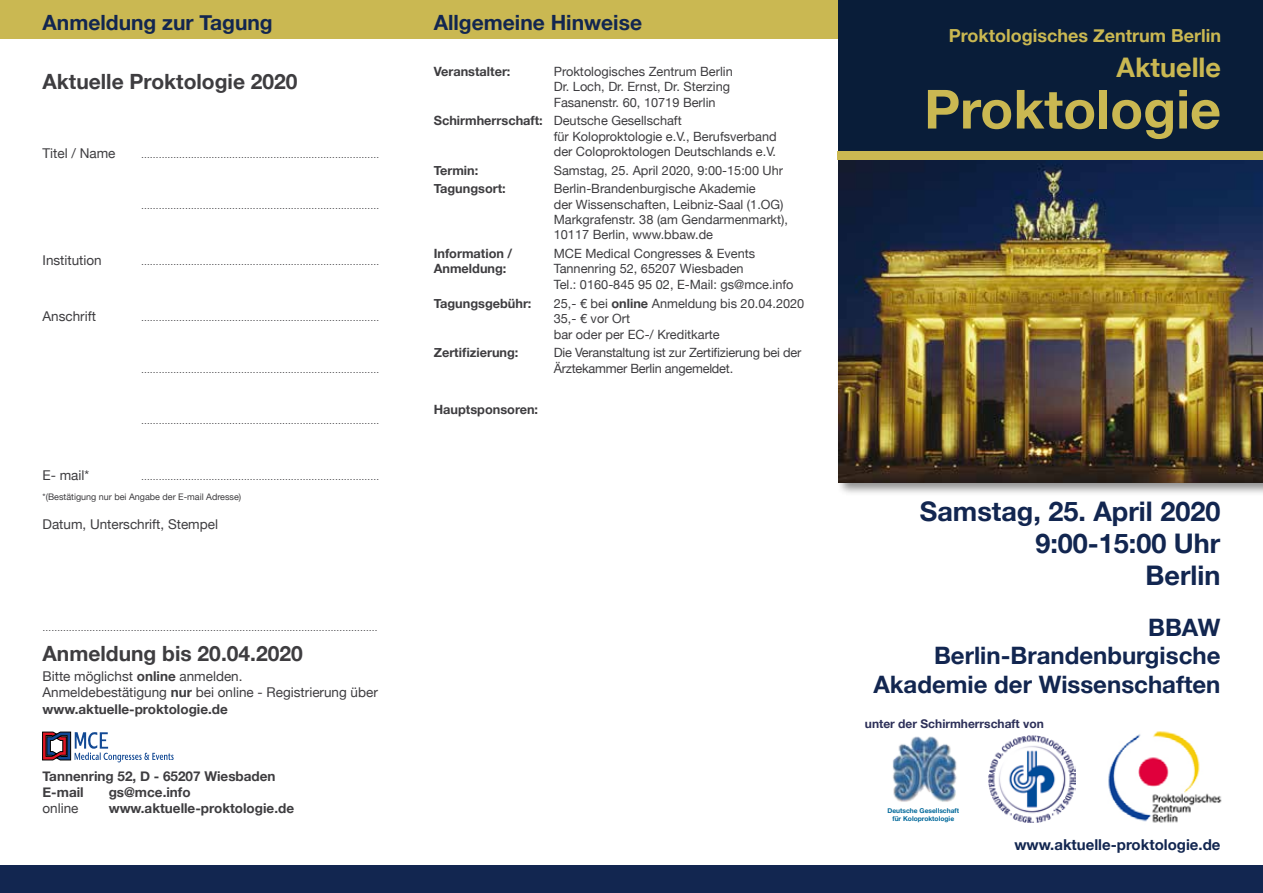
<style>
.page{position:relative;width:1263px;height:893px;background:#fff}
.page>*{position:absolute;margin:0;border:0;box-sizing:border-box;transform-origin:0 0}
.t1{font:700 54px "Helvetica Neue";color:#cab852}
.t2{font:700 27px/32.4px "Helvetica Neue";color:#122650;text-align:right}
.t3{font:700 27px "Helvetica Neue";color:#cab852}
.t4{font:700 24px/28.8px "Helvetica Neue";color:#122650;text-align:right}
.t5{font:700 21px "Helvetica Neue";color:#3e3d40}
.t6{font:700 21px "Helvetica Neue";color:#122650}
.t7{font:700 18px "Helvetica Neue";color:#cab852}
.t8{font:700 15px "Helvetica Neue";color:#122650}
.t9{font:13.5px/16.2px "Helvetica Neue";color:#3e3d40}
.t10{font:700 13.5px/16.2px "Helvetica Neue";color:#3e3d40}
.t11{font:12.75px/15.3px "Helvetica Neue";color:#3e3d40}
.t12{font:700 12.75px "Helvetica Neue";color:#3e3d40}
.t13{font:12.75px/15.3px "Helvetica Neue";letter-spacing:-.02em;color:#3e3d40}
.t14{font:700 12px "Helvetica Neue";color:#2d3059}
.t15{font:9px "Helvetica Neue";color:#3e3d40}
.t16{font:8.85px "Helvetica Neue";color:#3e3d40}
.t17{font:700 6.75px/7.9px "Helvetica Neue";color:#00689a;text-align:center}
.s1{font-weight:700}
</style>
<div class="page">
<div style="left:838px;top:0;width:425px;height:151px;background:#091d39"></div>
<svg style="left:42px;top:732px;width:132px;height:30px"></svg>
<div style="left:836px;top:155px;width:427px;height:341px;background:#000;opacity:.44"></div>
<img style="left:838px;top:160px;width:425px;height:322px">
<div style="left:838px;top:865px;width:425px;height:28px;background:#122650"></div>
<div style="left:0;top:865px;width:412px;height:28px;background:#122650"></div>
<div style="left:412px;top:865px;width:426px;height:28px;background:#122650"></div>
<div style="left:0;top:0;width:412px;height:38px;background:#cab852"></div>
<div style="left:412px;top:0;width:426px;height:38px;background:#cab852"></div>
<img style="left:892px;top:736px;width:65px;height:66px">
<img style="left:1108px;top:731px;width:114px;height:92px">
<img style="left:988px;top:735px;width:87px;height:87px">
<div style="left:838px;top:152px;width:425px;height:8px;background:#cab852"></div>
<h3 class="t6" style="left:43px;top:6px;width:232px">Anmeldung zur Tagung</h3>
<h3 class="t6" style="left:434px;top:6px;width:210px">Allgemeine Hinweise</h3>
<h3 class="t5" style="left:43px;top:65px;width:257px">Aktuelle Proktologie 2020</h3>
<p class="t9" style="left:43px;top:145px;width:75px">Titel / Name</p>
<p class="t16" style="left:141px;top:148px;width:240px">………………………………………………………………………</p>
<p class="t16" style="left:141px;top:200px;width:240px">………………………………………………………………………</p>
<p class="t9" style="left:43px;top:253px;width:61px">Institution</p>
<p class="t16" style="left:141px;top:256px;width:240px">………………………………………………………………………</p>
<p class="t9" style="left:43px;top:309px;width:55px">Anschrift</p>
<p class="t16" style="left:141px;top:312px;width:240px">………………………………………………………………………</p>
<p class="t16" style="left:141px;top:363px;width:240px">………………………………………………………………………</p>
<p class="t16" style="left:141px;top:415px;width:240px">………………………………………………………………………</p>
<p class="t9" style="left:43px;top:468px;width:48px">E- mail*</p>
<p class="t16" style="left:141px;top:471px;width:240px">………………………………………………………………………</p>
<p class="t15" style="left:43px;top:490px;width:200px">*(Bestätigung nur bei Angabe der E-mail Adresse)</p>
<p class="t9" style="left:43px;top:516px;width:177px">Datum, Unterschrift, Stempel</p>
<p class="t16" style="left:43px;top:622px;width:337px">……………………………………………………………………………………………………</p>
<h3 class="t5" style="left:43px;top:637px;width:262px">Anmeldung bis 20.04.2020</h3>
<p class="t9" style="left:43px;top:669px;width:337px">Bitte möglichst <span class="s1">online</span> anmelden.<br>Anmeldebestätigung <span class="s1">nur</span> bei online - Registrierung über <span class="s1">www.aktuelle-proktologie.de</span></p>
<p class="t10" style="left:43px;top:768px;width:235px">Tannenring 52, D - 65207 Wiesbaden<br>E-mail</p>
<p class="t10" style="left:109px;top:784px;width:84px">gs@mce.info</p>
<p class="t9" style="left:43px;top:801px;width:38px">online</p>
<p class="t10" style="left:109px;top:801px;width:187px">www.aktuelle-proktologie.de</p>
<p class="t12" style="left:434px;top:61px;width:78px">Veranstalter:</p>
<p class="t11" style="left:554px;top:65px;width:180px">Proktologisches Zentrum Berlin<br>Dr. Loch, Dr. Ernst, Dr. Sterzing<br>Fasanenstr. 60, 10719 Berlin</p>
<p class="t11" style="left:554px;top:114px;width:224px;text-indent:-120px"><span class="s1">Schirmherrschaft:</span> Deutsche Gesellschaft<br>für Koloproktologie e.V., Berufsverband der Coloproktologen Deutschlands e.V.</p>
<p class="t12" style="left:434px;top:160px;width:46px">Termin:</p>
<p class="t11" style="left:554px;top:163px;width:231px">Samstag, 25. April 2020, 9:00-15:00 Uhr</p>
<p class="t12" style="left:434px;top:179px;width:74px">Tagungsort:</p>
<p class="t11" style="left:554px;top:182px;width:236px">Berlin-Brandenburgische Akademie<br>der Wissenschaften, Leibniz-Saal (1.OG)<br>Markgrafenstr. 38 (am Gendarmenmarkt), 10117 Berlin, www.bbaw.de</p>
<p class="t12" style="left:434px;top:243px;width:80px">Information /</p>
<p class="t11" style="left:554px;top:246px;width:203px">MCE Medical Congresses &amp; Events</p>
<p class="t12" style="left:434px;top:259px;width:74px">Anmeldung:</p>
<p class="t11" style="left:554px;top:262px;width:241px">Tannenring 52, 65207 Wiesbaden<br>Tel.: 0160-845 95 02, E-Mail: gs@mce.info</p>
<p class="t12" style="left:434px;top:293px;width:99px">Tagungsgebühr:</p>
<p class="t11" style="left:554px;top:297px;width:252px">25,- € bei <span class="s1">online</span> Anmeldung bis 20.04.2020<br>35,- € vor Ort<br>bar oder per EC-/ Kreditkarte</p>
<p class="t12" style="left:434px;top:343px;width:86px">Zertifizierung:</p>
<p class="t13" style="left:554px;top:346px;width:249px">Die Veranstaltung ist zur Zertifizierung bei der<br>Ärztekammer Berlin angemeldet.</p>
<p class="t12" style="left:434px;top:399px;width:106px">Hauptsponsoren:</p>
<h3 class="t7" style="left:949px;top:22px;width:274px">Proktologisches Zentrum Berlin</h3>
<h2 class="t3" style="left:1117px;top:46px;width:106px">Aktuelle</h2>
<h1 class="t1" style="left:924px;top:67px;width:298px">Proktologie</h1>
<h2 class="t2" style="left:920px;top:496px;width:302px">Samstag, 25. April 2020<br>9:00-15:00 Uhr<br>Berlin</h2>
<h3 class="t4" style="left:873px;top:613px;width:349px">BBAW<br>Berlin-Brandenburgische<br>Akademie der Wissenschaften</h3>
<p class="t14" style="left:865px;top:714px;width:180px">unter der Schirmherrschaft von</p>
<p class="t17" style="left:887px;top:806px;width:73px">Deutsche Gesellschaft für Koloproktologie</p>
<p class="t8" style="left:1014px;top:833px;width:208px">www.aktuelle-proktologie.de</p>
</div>
